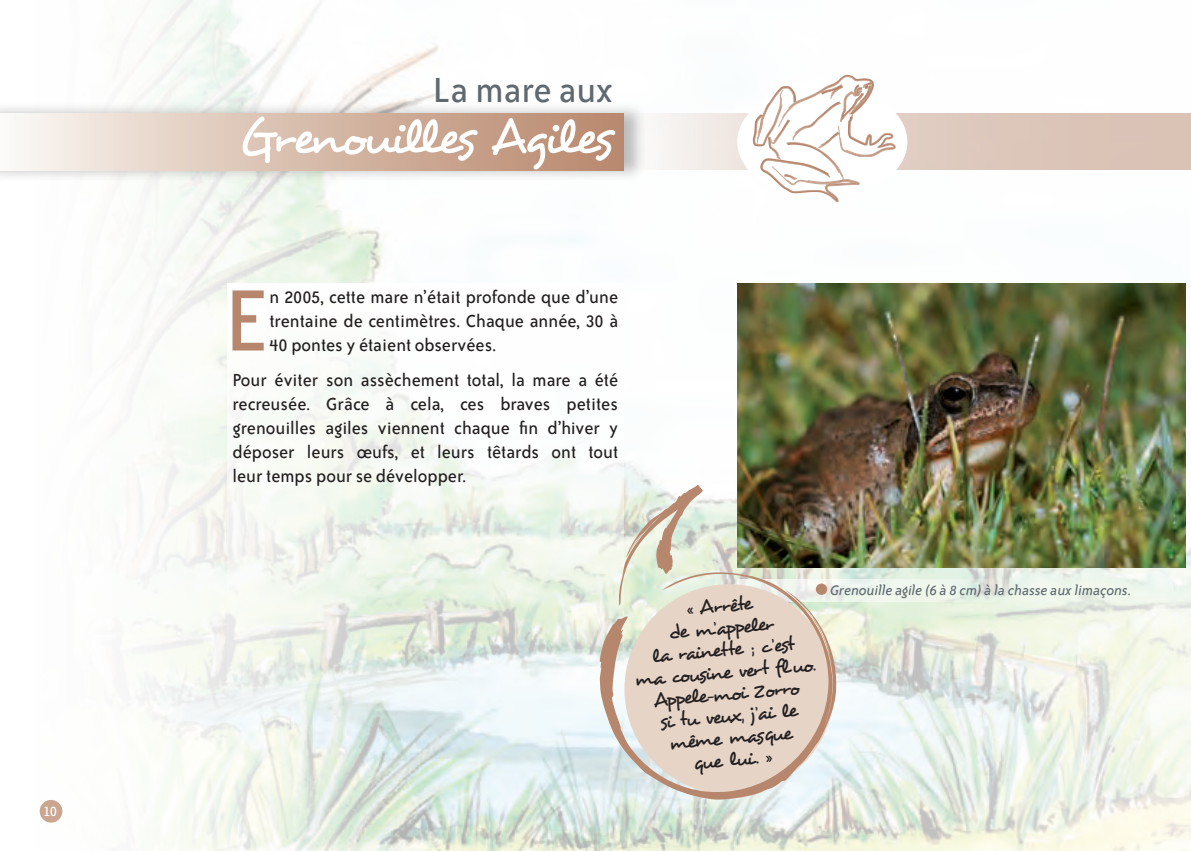
<style>
.page{position:relative;width:1191px;height:851px;background:#fff}
.page>*{position:absolute;margin:0;border:0;box-sizing:border-box;transform-origin:0 0}
.t1{font:99.8px "Bailey Sans ITC";color:#b7876d}
.t2{font:50px "Desyrel";letter-spacing:-.095em;color:#fff}
.t3{font:40px "Bailey Sans ITC";color:#5f696f}
.t4{font:20px/24px "Bailey Sans ITC";color:#231f20;text-align:justify}
.t5{font:20px/22px "Desyrel";color:#231f20;text-align:center}
.t6{font:italic 16px "Bailey Sans ITC";color:#5f696f}
.t7{font:16px "Bailey Sans ITC";color:#fff}
</style>
<div class="page">
<img style="left:39px;top:0;width:1152px;height:850px">
<svg style="left:647px;top:113px;width:544px;height:57px;background:#e2cfc5"></svg>
<div style="left:0;top:101px;width:647px;height:81px;background:#231f20;opacity:.3"></div>
<div style="left:0;top:113px;width:624px;height:57px;background:linear-gradient(to right,#f9f6f1,#b78468)"></div>
<svg style="left:227px;top:283px;width:397px;height:567px"></svg>
<img style="left:737px;top:283px;width:448px;height:284px">
<div style="left:737px;top:85px;width:170px;height:113px;background:#fff;border-radius:50%"></div>
<svg style="left:753px;top:75px;width:142px;height:127px"></svg>
<div style="left:40px;top:799px;width:22px;height:23px;background:#caa690;border-radius:50%"></div>
<hr style="left:1190px;top:737px;width:1px;height:57px;background:#b7876d">
<svg style="left:836px;top:578px;width:349px;height:23px;background:#ebf3ea"></svg>
<svg style="left:599px;top:571px;width:237px;height:228px;background:#e1d4c8"></svg>
<svg style="left:618px;top:484px;width:85px;height:121px;background:#dcdccc"></svg>
<p class="t7" style="left:43px;top:802px;width:15px">10</p>
<h3 class="t3" style="left:433px;top:69px;width:181px">La mare aux</h3>
<h2 class="t2" style="left:238px;top:106px;width:376px">Grenouilles Agiles</h2>
<h1 class="t1" style="left:224px;top:268px;width:47px">E</h1>
<p class="t4" style="left:269px;top:285px;width:350px">n 2005, cette mare n’était profonde que d’une trentaine de centimètres. Chaque année, 30 à 40 pontes y étaient observées.</p>
<p class="t4" style="left:232px;top:368px;width:387px">Pour éviter son assèchement total, la mare a été recreusée. Grâce à cela, ces braves petites grenouilles agiles viennent chaque fin d’hiver y déposer leurs œufs, et leurs têtards ont tout leur temps pour se développer.</p>
<p class="t5" style="left:628px;top:603px;width:183px;rotate:-5deg">« Arrête<br>de m’appeler<br>la rainette ; c’est<br>ma cousine vert fluo.<br>Appele-moi Zorro<br>si tu veux, j’ai le même masque<br>que lui. »</p>
<p class="t6" style="left:830px;top:581px;width:303px">Grenouille agile (6 à 8 cm) à la chasse aux limaçons.</p>
</div>
